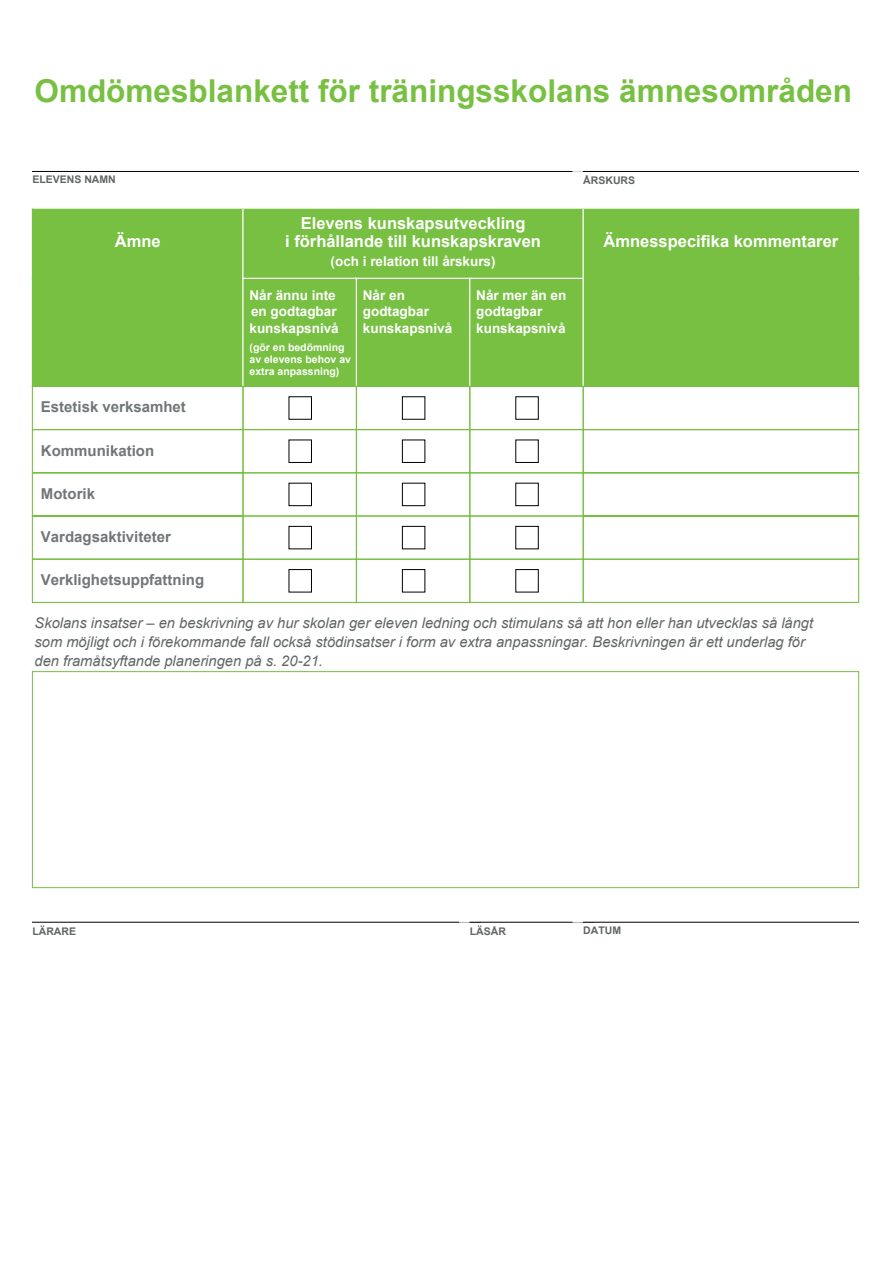
<style>
.page{position:relative;width:893px;height:1263px;background:#fff}
.page>*{position:absolute;margin:0;border:0;box-sizing:border-box;transform-origin:0 0}
.t1{font:700 31.5px "Arial";color:#77c042}
.t2{font:700 16.5px/18.8px "Arial";color:#fff;text-align:center}
.t3{font:700 15px "Arial";color:#727678}
.t4{font:italic 14.7px/18.8px "Arial";color:#616566}
.t5{font:700 13.5px/16.5px "Arial";color:#fff}
.t6{font:700 10.5px/12px "Arial";color:#fff}
.t7{font:700 10.5px "Arial";color:#616566}
</style>
<div class="page">
<hr style="left:32px;top:922px;width:449px;height:1px;background:#000001">
<hr style="left:469px;top:922px;width:125px;height:1px;background:#000001">
<hr style="left:583px;top:922px;width:276px;height:1px;background:#000001">
<div style="left:32px;top:671px;width:827px;height:217px;border:1px solid #77c042"></div>
<hr style="left:32px;top:171px;width:562px;height:1px;background:#000001">
<div style="left:572px;top:139px;width:22px;height:33px;background:#fff"></div>
<hr style="left:583px;top:171px;width:276px;height:1px;background:#000001">
<div style="left:32px;top:209px;width:211px;height:69px;background:#77c042"></div>
<div style="left:243px;top:209px;width:340px;height:69px;background:#77c042"></div>
<hr style="left:242px;top:209px;width:2px;height:70px;background:#fff">
<div style="left:583px;top:209px;width:276px;height:69px;background:#77c042"></div>
<hr style="left:583px;top:209px;width:1px;height:70px;background:#fff">
<div style="left:32px;top:278px;width:211px;height:108px;background:#77c042"></div>
<div style="left:243px;top:278px;width:113px;height:108px;background:#77c042"></div>
<hr style="left:242px;top:278px;width:115px;height:1px;background:#fff">
<hr style="left:242px;top:278px;width:2px;height:109px;background:#fff">
<div style="left:356px;top:278px;width:114px;height:108px;background:#77c042"></div>
<hr style="left:356px;top:278px;width:114px;height:1px;background:#fff">
<hr style="left:356px;top:278px;width:1px;height:109px;background:#fff">
<div style="left:470px;top:278px;width:113px;height:108px;background:#77c042"></div>
<hr style="left:469px;top:278px;width:115px;height:1px;background:#fff">
<hr style="left:469px;top:278px;width:1px;height:109px;background:#fff">
<div style="left:583px;top:278px;width:276px;height:108px;background:#77c042"></div>
<hr style="left:583px;top:278px;width:1px;height:109px;background:#fff">
<svg style="left:31px;top:385px;width:829px;height:218px"></svg>
<h1 class="t1" style="left:35px;top:70px;width:819px">Omdömesblankett för träningsskolans ämnesområden</h1>
<p class="t7" style="left:32px;top:172px;width:85px">ELEVENS NAMN</p>
<p class="t7" style="left:583px;top:173px;width:53px">ÅRSKURS</p>
<p class="t2" style="left:115px;top:233px;width:47px">Ämne</p>
<p class="t2" style="left:285px;top:214px;width:257px">Elevens kunskapsutveckling<br>i förhållande till kunskapskraven</p>
<p class="t5" style="left:331px;top:254px;width:167px">(och i relation till årskurs)</p>
<p class="t5" style="left:249px;top:287px;width:91px">Når ännu inte en godtagbar kunskapsnivå</p>
<p class="t6" style="left:249px;top:342px;width:103px">(gör en bedömning av elevens behov av extra anpassning)</p>
<p class="t5" style="left:363px;top:287px;width:91px">Når en godtagbar kunskapsnivå</p>
<p class="t5" style="left:476px;top:287px;width:92px">Når mer än en godtagbar kunskapsnivå</p>
<p class="t2" style="left:604px;top:233px;width:236px">Ämnesspecifika kommentarer</p>
<p class="t3" style="left:41px;top:397px;width:147px">Estetisk verksamhet</p>
<p class="t3" style="left:41px;top:440px;width:115px">Kommunikation</p>
<p class="t3" style="left:41px;top:484px;width:56px">Motorik</p>
<p class="t3" style="left:41px;top:527px;width:132px">Vardagsaktiviteter</p>
<p class="t3" style="left:41px;top:570px;width:165px">Verklighetsuppfattning</p>
<p class="t4" style="left:35px;top:614px;width:780px">Skolans insatser – en beskrivning av hur skolan ger eleven ledning och stimulans så att hon eller han utvecklas så långt som möjligt och i förekommande fall också stödinsatser i form av extra anpassningar. Beskrivningen är ett underlag för den framåtsyftande planeringen på s. 20-21.</p>
<p class="t7" style="left:32px;top:924px;width:45px">LÄRARE</p>
<p class="t7" style="left:470px;top:924px;width:38px">LÄSÅR</p>
<p class="t7" style="left:583px;top:923px;width:39px">DATUM</p>
</div>
